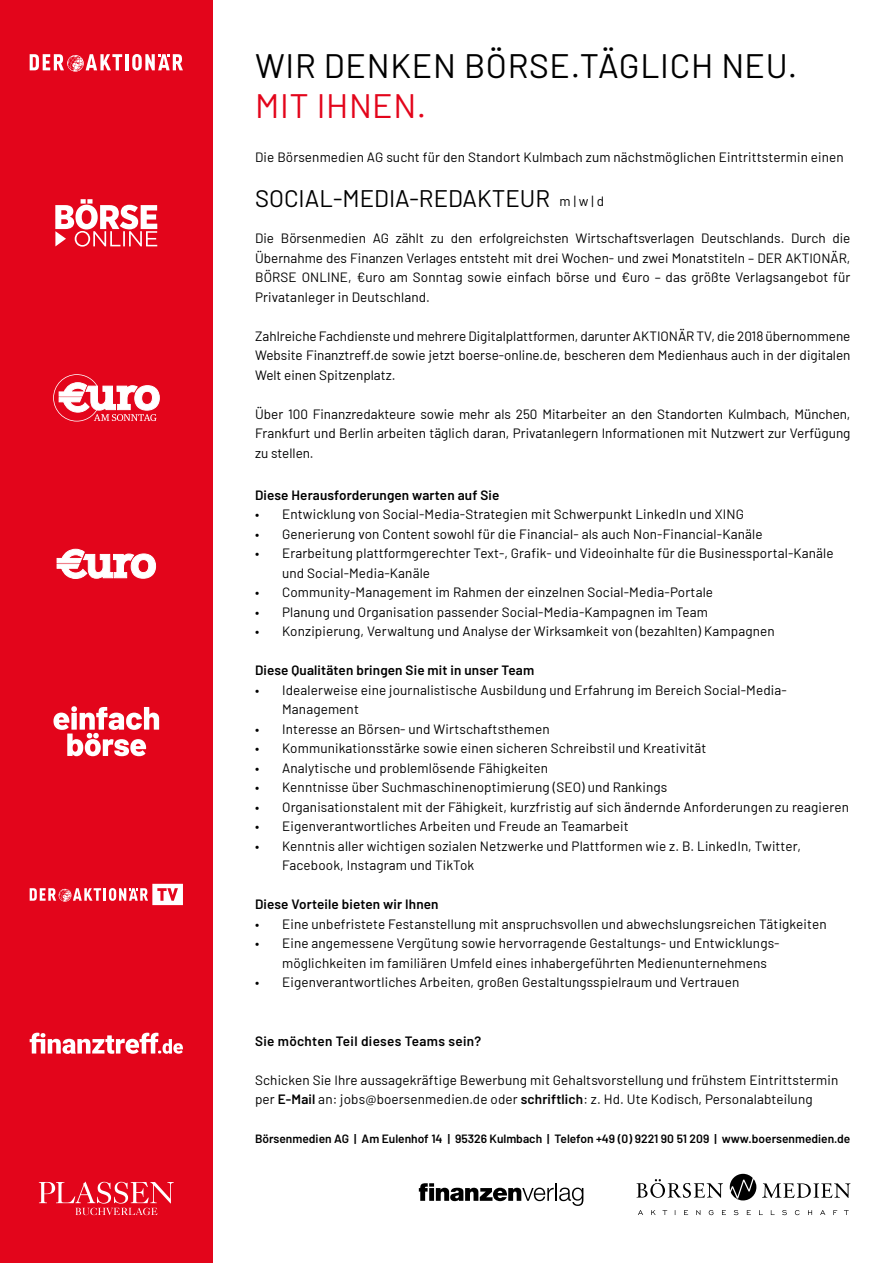
<style>
.page{position:relative;width:893px;height:1263px;background:#fff}
.page>*{position:absolute;margin:0;border:0;box-sizing:border-box;transform-origin:0 0}
.t1{font:33.9px "Barlow";letter-spacing:.02em;color:#000}
.t2{font:33.9px "Barlow";letter-spacing:.02em;color:#e3051b}
.t3{font:24px "Barlow";color:#000}
.t4{font:13.5px/19.5px "Barlow";letter-spacing:.01em;color:#000}
.t5{font:600 13.5px "Barlow";letter-spacing:.01em;color:#000}
.t6{font:600 12px "Barlow";color:#000}
.s1{font-weight:600}
</style>
<div class="page">
<div style="left:0;top:0;width:213px;height:1263px;background:#e3051b"></div>
<svg style="left:30px;top:1033px;width:153px;height:21px"></svg>
<svg style="left:39px;top:1181px;width:135px;height:34px"></svg>
<svg style="left:55px;top:199px;width:102px;height:48px"></svg>
<svg style="left:57px;top:549px;width:99px;height:30px"></svg>
<svg style="left:53px;top:374px;width:106px;height:47px"></svg>
<hr style="left:125px;top:54px;width:3px;height:16px;background:#fff">
<svg style="left:132px;top:54px;width:51px;height:17px"></svg>
<svg style="left:30px;top:54px;width:92px;height:18px"></svg>
<svg style="left:53px;top:706px;width:106px;height:50px"></svg>
<svg style="left:30px;top:884px;width:153px;height:21px"></svg>
<svg style="left:637px;top:1179px;width:86px;height:19px"></svg>
<svg style="left:762px;top:1183px;width:88px;height:15px"></svg>
<svg style="left:730px;top:1174px;width:26px;height:26px"></svg>
<svg style="left:638px;top:1210px;width:211px;height:5px"></svg>
<svg style="left:419px;top:1183px;width:164px;height:23px"></svg>
<h1 class="t1" style="left:255px;top:41px;width:544px">WIR DENKEN BÖRSE.TÄGLICH NEU.</h1>
<h1 class="t2" style="left:255px;top:82px;width:173px">MIT IHNEN.</h1>
<p class="t4" style="left:255px;top:146px;width:590px">Die Börsenmedien AG sucht für den Standort Kulmbach zum nächstmöglichen Eintrittstermin einen</p>
<p class="t3" style="left:255px;top:181px;width:296px">SOCIAL-MEDIA-REDAKTEUR</p>
<p class="t4" style="left:560px;top:191px;width:46px">m | w | d</p>
<p class="t4" style="left:255px;top:227px;width:597px;text-align:justify">Die Börsenmedien AG zählt zu den erfolgreichsten Wirtschaftsverlagen Deutschlands. Durch die Übernahme des Finanzen Verlages entsteht mit drei Wochen- und zwei Monatstiteln – DER AKTIONÄR, BÖRSE ONLINE, €uro am Sonntag sowie einfach börse und €uro – das größte Verlagsangebot für Privatanleger in Deutschland.</p>
<p class="t4" style="left:255px;top:325px;width:597px;text-align:justify">Zahlreiche Fachdienste und mehrere Digitalplattformen, darunter AKTIONÄR TV, die 2018 übernommene Website Finanztreff.de sowie jetzt boerse-online.de, bescheren dem Medienhaus auch in der digitalen Welt einen Spitzenplatz.</p>
<p class="t4" style="left:255px;top:403px;width:597px;text-align:justify">Über 100 Finanzredakteure sowie mehr als 250 Mitarbeiter an den Standorten Kulmbach, München, Frankfurt und Berlin arbeiten täglich daran, Privatanlegern Informationen mit Nutzwert zur Verfügung zu stellen.</p>
<p class="t5" style="left:255px;top:485px;width:246px">Diese Herausforderungen warten auf Sie</p>
<p class="t4" style="left:255px;top:503px;width:490px">• Entwicklung von Social-Media-Strategien mit Schwerpunkt LinkedIn und XING</p>
<p class="t4" style="left:255px;top:523px;width:509px">• Generierung von Content sowohl für die Financial- als auch Non-Financial-Kanäle</p>
<p class="t4" style="left:282px;top:542px;width:553px;text-indent:-27px">• Erarbeitung plattformgerechter Text-, Grafik- und Videoinhalte für die Businessportal-Kanäle und Social-Media-Kanäle</p>
<p class="t4" style="left:255px;top:581px;width:459px">• Community-Management im Rahmen der einzelnen Social-Media-Portale</p>
<p class="t4" style="left:255px;top:601px;width:454px">• Planung und Organisation passender Social-Media-Kampagnen im Team</p>
<p class="t4" style="left:255px;top:620px;width:521px">• Konzipierung, Verwaltung und Analyse der Wirksamkeit von (bezahlten) Kampagnen</p>
<p class="t5" style="left:255px;top:660px;width:281px">Diese Qualitäten bringen Sie mit in unser Team</p>
<p class="t4" style="left:282px;top:679px;width:506px;text-indent:-27px">• Idealerweise eine journalistische Ausbildung und Erfahrung im Bereich Social-Media-<br>Management</p>
<p class="t4" style="left:255px;top:718px;width:296px">• Interesse an Börsen- und Wirtschaftsthemen</p>
<p class="t4" style="left:255px;top:737px;width:453px">• Kommunikationsstärke sowie einen sicheren Schreibstil und Kreativität</p>
<p class="t4" style="left:255px;top:757px;width:295px">• Analytische und problemlösende Fähigkeiten</p>
<p class="t4" style="left:255px;top:776px;width:414px">• Kenntnisse über Suchmaschinenoptimierung (SEO) und Rankings</p>
<p class="t4" style="left:255px;top:796px;width:595px">• Organisationstalent mit der Fähigkeit, kurzfristig auf sich ändernde Anforderungen zu reagieren</p>
<p class="t4" style="left:255px;top:815px;width:375px">• Eigenverantwortliches Arbeiten und Freude an Teamarbeit</p>
<p class="t4" style="left:282px;top:835px;width:520px;text-indent:-27px">• Kenntnis aller wichtigen sozialen Netzwerke und Plattformen wie z. B. LinkedIn, Twitter,<br>Facebook, Instagram und TikTok</p>
<p class="t5" style="left:255px;top:894px;width:185px">Diese Vorteile bieten wir Ihnen</p>
<p class="t4" style="left:255px;top:913px;width:573px">• Eine unbefristete Festanstellung mit anspruchsvollen und abwechslungsreichen Tätigkeiten</p>
<p class="t4" style="left:282px;top:932px;width:498px;text-indent:-27px">• Eine angemessene Vergütung sowie hervorragende Gestaltungs- und Entwicklungs&shy;möglichkeiten im familiären Umfeld eines inhabergeführten Medienunternehmens</p>
<p class="t4" style="left:255px;top:971px;width:486px">• Eigenverantwortliches Arbeiten, großen Gestaltungsspielraum und Vertrauen</p>
<p class="t5" style="left:255px;top:1031px;width:228px">Sie möchten Teil dieses Teams sein?</p>
<p class="t4" style="left:255px;top:1069px;width:585px">Schicken Sie Ihre aussagekräftige Bewerbung mit Gehaltsvorstellung und frühstem Eintrittstermin per <span class="s1">E-Mail</span> an: jobs@boersenmedien.de oder <span class="s1">schriftlich</span>: z. Hd. Ute Kodisch, Personalabteilung</p>
<p class="t6" style="left:255px;top:1130px;width:597px">Börsenmedien AG | Am Eulenhof 14 | 95326 Kulmbach | Telefon +49 (0) 9221 90 51 209 | www.boersenmedien.de</p>
</div>
